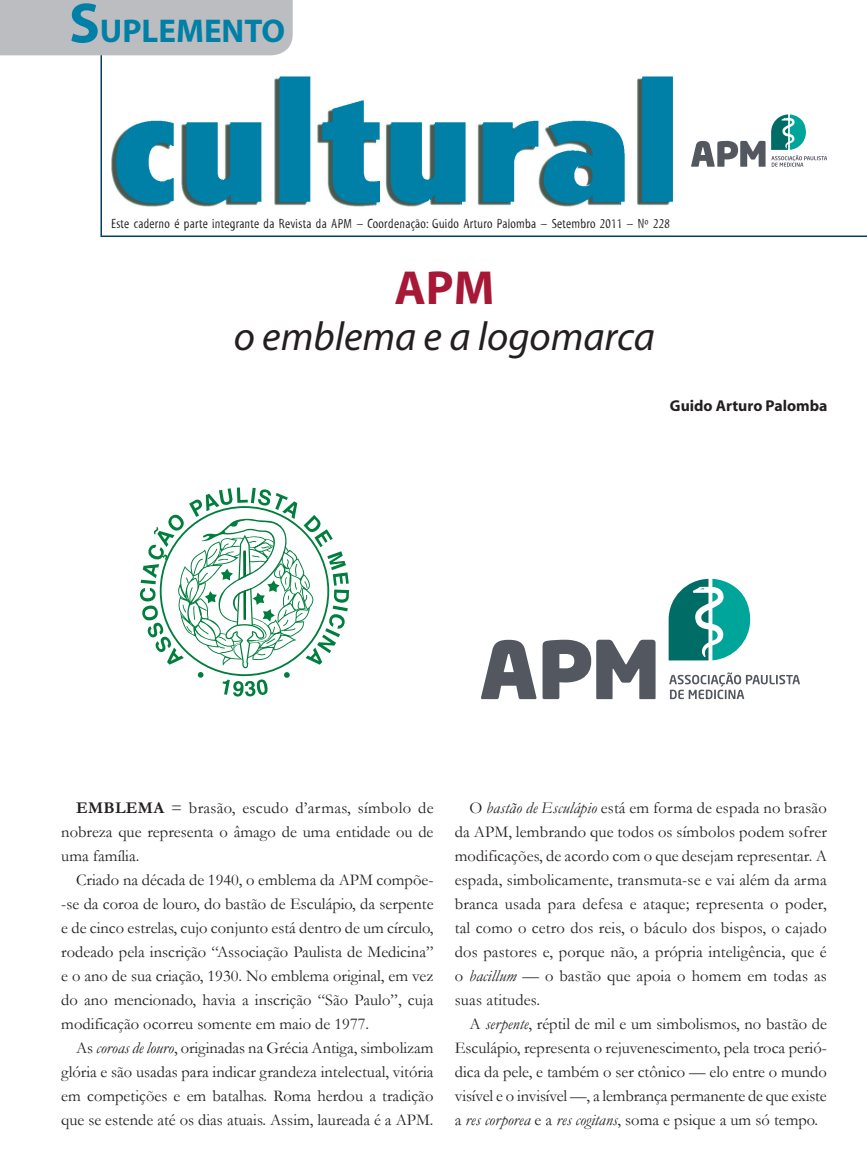
<style>
.page{position:relative;width:867px;height:1165px;background:#fff}
.page>*{position:absolute;margin:0;border:0;box-sizing:border-box;transform-origin:0 0}
.t1{font:700 48px "Myriad";color:#a61836}
.t2{font:italic 40.5px "Myriad";color:#231f20}
.t3{font:700 33px "Myriad";color:#0080a7}
.t4{font:16.5px/24px "Garamond";color:#231f20;text-align:justify}
.t5{font:700 15.75px "Myriad";color:#231f20}
.t6{font:13.5px "Myriad Tilt";letter-spacing:.02em;color:#231f20}
.s1{font-size:57px}
.s2{font-weight:700}
.s3{font-style:italic}
</style>
<div class="page">
<img style="left:111px;top:76px;width:561px;height:131px">
<hr style="left:100px;top:53px;width:2px;height:183px;background:#003f61">
<hr style="left:100px;top:235px;width:767px;height:2px;background:#003f61">
<svg style="left:771px;top:114px;width:56px;height:53px"></svg>
<svg style="left:691px;top:141px;width:74px;height:26px"></svg>
<svg style="left:140px;top:487px;width:209px;height:209px"></svg>
<svg style="left:669px;top:672px;width:131px;height:27px"></svg>
<svg style="left:668px;top:578px;width:83px;height:82px"></svg>
<svg style="left:481px;top:639px;width:55px;height:60px"></svg>
<svg style="left:542px;top:639px;width:113px;height:60px"></svg>
<div style="left:0;top:0;width:293px;height:55px;background:#bcbdc0"></div>
<h3 class="t3" style="left:69px;top:14px;width:218px"><span class="s1">S</span>UPLEMENTO</h3>
<p class="t6" style="left:111px;top:216px;width:560px">Este caderno é parte integrante da Revista da APM – Coordenação: Guido Arturo Palomba – Setembro 2011 – Nº 228</p>
<h1 class="t1" style="left:394px;top:263px;width:101px">aPM</h1>
<h2 class="t2" style="left:234px;top:316px;width:422px">o emblema e a logomarca</h2>
<p class="t5" style="left:670px;top:398px;width:159px">Guido arturo Palomba</p>
<p class="t4" style="left:61px;top:795px;width:374px;text-indent:15px"><span class="s2">EMBLEMA</span> = brasão, escudo d’armas, símbolo de nobreza que representa o âmago de uma entidade ou de uma família.</p>
<p class="t4" style="left:61px;top:867px;width:374px;text-indent:15px">Criado na década de 1940, o emblema da APM compõe--se da coroa de louro, do bastão de Esculápio, da serpente e de cinco estrelas, cujo conjunto está dentro de um círculo, rodeado pela inscrição “Associação Paulista de Medicina” e o ano de sua criação, 1930. No emblema original, em vez do ano mencionado, havia a inscrição “São Paulo”, cuja modificação ocorreu somente em maio de 1977.</p>
<p class="t4" style="left:61px;top:1035px;width:374px;text-indent:15px">As <span class="s3">coroas de louro</span>, originadas na Grécia Antiga, simbolizam glória e são usadas para indicar grandeza intelectual, vitória em competições e em batalhas. Roma herdou a tradição que se estende até os dias atuais. Assim, laureada é a APM.</p>
<p class="t4" style="left:455px;top:794px;width:374px;text-indent:15px">O <span class="s3">bastão de Esculápio</span> está em forma de espada no brasão da APM, lembrando que todos os símbolos podem sofrer modificações, de acordo com o que desejam representar. A espada, simbolicamente, transmuta-se e vai além da arma branca usada para defesa e ataque; representa o poder, tal como o cetro dos reis, o báculo dos bispos, o cajado dos pastores e, porque não, a própria inteligência, que é o <span class="s3">bacillum</span> — o bastão que apoia o homem em todas as suas atitudes.</p>
<p class="t4" style="left:455px;top:1010px;width:374px;text-indent:15px">A <span class="s3">serpente</span>, réptil de mil e um simbolismos, no bastão de Esculápio, representa o rejuvenescimento, pela troca perió&shy;dica da pele, e também o ser ctônico — elo entre o mundo visível e o invisível —, a lembrança permanente de que existe a <span class="s3">res corporea</span> e a <span class="s3">res cogitans</span>, soma e psique a um só tempo.</p>
</div>
